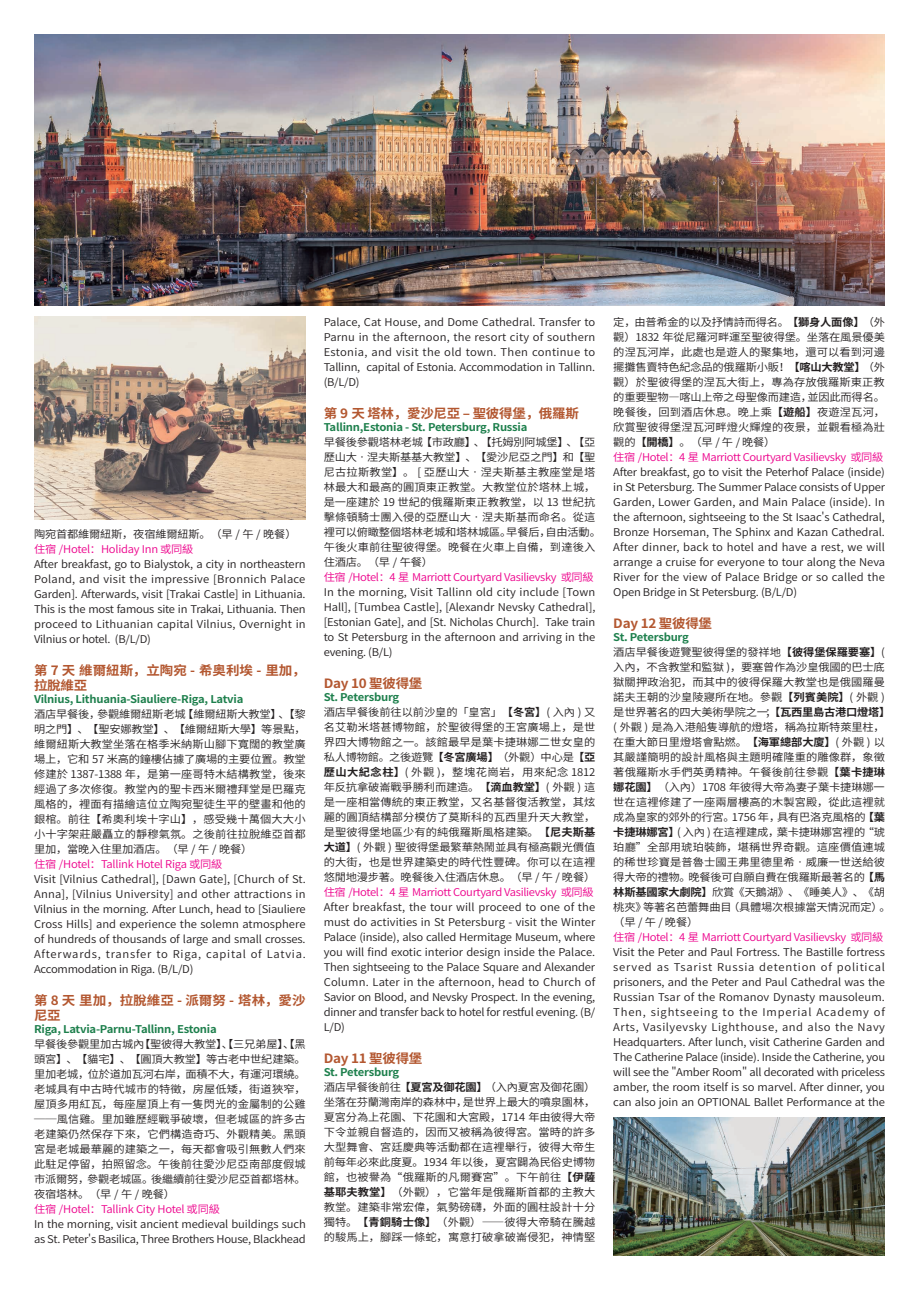
<style>
.page{position:relative;width:919px;height:1289px;background:#fff}
.page>*{position:absolute;margin:0;border:0;box-sizing:border-box;transform-origin:0 0}
.t1{font:700 12.9px "Noto Sans CJ Ktc";letter-spacing:-.02em;color:#b35730;scale:1.05 1}
.t2{font:700 12.9px/15px "Noto Sans CJ Ktc";color:#b35730;scale:1.05 1}
.t3{font:700 12.9px/15px "Noto Sans CJ Ktc";letter-spacing:.005em;color:#b35730;scale:1.05 1}
.t4{font:600 10.65px/15px "Noto Sans CJ Ktc";letter-spacing:-.01em;color:#231f20;text-align:justify;scale:1.05 1}
.t5{font:600 10.65px/15px "Noto Sans CJ Ktc";letter-spacing:.01em;color:#231f20;scale:1.05 1}
.t6{font:600 10.65px "Noto Sans CJ Ktc";letter-spacing:-.03em;color:#ed028c;scale:1.05 1}
.t7{font:700 10.65px "Noto Sans CJ Ktc";letter-spacing:-.02em;color:#1d7f4c;scale:1.05 1}
.s1{font-weight:700;color:#1d7f4c}
.s2{font-weight:700}
.s3{color:#ed028c}
</style>
<div class="page">
<img style="left:34px;top:317px;width:271px;height:202px">
<img style="left:34px;top:34px;width:850px;height:271px">
<img style="left:613px;top:1117px;width:271px;height:138px">
<p class="t4" style="left:34px;top:526px;width:251px">陶宛首都維爾紐斯，夜宿維爾紐斯。（早 / 午 / 晚餐）</p>
<p class="t6" style="left:34px;top:543px;width:153px">住宿 /Hotel：Holiday Inn 或同級</p>
<p class="t4" style="left:34px;top:556px;width:260px">After breakfast, go to Bialystok, a city in northeastern Poland, and visit the impressive [Bronnich Palace Garden]. Afterwards, visit [Trakai Castle] in Lithuania.<br>This is the most famous site in Trakai, Lithuania. Then proceed to Lithuanian capital Vilnius, Overnight in Vilnius or hotel. (B/L/D)</p>
<p class="t2" style="left:34px;top:662px;width:260px">第 7 天 維爾紐斯，立陶宛 - 希奥利埃 - 里加，拉脫維亞</p>
<p class="t7" style="left:34px;top:692px;width:201px">Vilnius, Lithuania-Siauliere-Riga, Latvia</p>
<p class="t4" style="left:34px;top:706px;width:260px">酒店早餐後，參觀維爾紐斯老城【維爾紐斯大教堂】、【黎明之門】、【聖安娜教堂】、【維爾紐斯大學】等景點，維爾紐斯大教堂坐落在格季米納斯山腳下寬闊的教堂廣場上，它和 57 米高的鐘樓佔據了廣場的主要位置。教堂修建於 1387-1388 年，是第一座哥特木結構教堂，後來經過了多次修復。教堂內的聖卡西米爾禮拜堂是巴羅克風格的，裡面有描繪這位立陶宛聖徒生平的壁畫和他的銀棺。前往【希奧利埃十字山】，感受幾十萬個大大小小十字架莊嚴矗立的靜穆氣氛。之後前往拉脫維亞首都里加，當晚入住里加酒店。（早 / 午 / 晚餐）</p>
<p class="t6" style="left:34px;top:858px;width:181px">住宿 /Hotel：Tallink Hotel Riga 或同級</p>
<p class="t4" style="left:34px;top:871px;width:260px">Visit [Vilnius Cathedral], [Dawn Gate], [Church of St.<br>Anna], [Vilnius University] and other attractions in Vilnius in the morning. After Lunch, head to [Siauliere Cross Hills] and experience the solemn atmosphere of hundreds of thousands of large and small crosses.<br>Afterwards, transfer to Riga, capital of Latvia.<br>Accommodation in Riga. (B/L/D)</p>
<p class="t3" style="left:34px;top:992px;width:260px">第 8 天 里加，拉脫維亞 - 派爾努 - 塔林，愛沙尼亞</p>
<p class="t7" style="left:34px;top:1022px;width:175px">Riga, Latvia-Parnu-Tallinn, Estonia</p>
<p class="t4" style="left:34px;top:1036px;width:260px">早餐後參觀里加古城內【聖彼得大教堂】、【三兄弟屋】、【黑頭宮】、【貓宅】、【圓頂大教堂】等古老中世紀建築。里加老城，位於道加瓦河右岸，面積不大，有運河環繞。老城具有中古時代城市的特徵，房屋低矮，街道狹窄，屋頂多用紅瓦，每座屋頂上有一隻閃光的金屬制的公雞──風信雞。里加雖歷經戰爭破壞，但老城區的許多古老建築仍然保存下來，它們構造奇巧、外觀精美。黑頭宮是老城最華麗的建築之一，每天都會吸引無數人們來此駐足停留，拍照留念。午後前往愛沙尼亞南部度假城市派爾努，參觀老城區。後繼續前往愛沙尼亞首都塔林。夜宿塔林。（早 / 午 / 晚餐）</p>
<p class="t6" style="left:34px;top:1203px;width:178px">住宿 /Hotel：Tallink City Hotel 或同級</p>
<p class="t4" style="left:34px;top:1216px;width:260px">In the morning, visit ancient medieval buildings such as St. Peter's Basilica, Three Brothers House, Blackhead</p>
<p class="t4" style="left:323px;top:314px;width:260px">Palace, Cat House, and Dome Cathedral. Transfer to Parnu in the afternoon, the resort city of southern Estonia, and visit the old town. Then continue to Tallinn, capital of Estonia. Accommodation in Tallinn. (B/L/D)</p>
<p class="t1" style="left:323px;top:405px;width:244px">第 9 天 塔林，愛沙尼亞 – 聖彼得堡，俄羅斯</p>
<p class="t7" style="left:323px;top:421px;width:196px">Tallinn,Estonia - St. Petersburg, Russia</p>
<p class="t5" style="left:323px;top:434px;width:265px">早餐後參觀塔林老城【市政廳】、【托姆別阿城堡】、【亞歷山大•涅夫斯基基大教堂】、【愛沙尼亞之門】和【聖尼古拉斯教堂】。 [ 亞歷山大•涅夫斯基主教座堂是塔林最大和最高的圓頂東正教堂。大教堂位於塔林上城，是一座建於 19 世紀的俄羅斯東正教教堂，以 13 世紀抗擊條頓騎士團入侵的亞歷山大•涅夫斯基而命名。從這裡可以俯瞰整個塔林老城和塔林城區。早餐后，自由活動。午後火車前往聖彼得堡。晚餐在火車上自備，到達後入住酒店。（早 / 午餐）</p>
<p class="t6" style="left:323px;top:571px;width:259px">住宿 /Hotel：4 星 Marriott Courtyard Vasilievsky 或同級</p>
<p class="t4" style="left:323px;top:584px;width:260px">In the morning, Visit Tallinn old city include [Town Hall], [Tumbea Castle], [Alexandr Nevsky Cathedral], [Estonian Gate], and [St. Nicholas Church]. Take train to St Petersburg in the afternoon and arriving in the evening. (B/L)</p>
<p class="t1" style="left:323px;top:675px;width:95px">Day 10 聖彼得堡</p>
<p class="t4" style="left:323px;top:689px;width:260px;text-align:left"><span class="s1">St. Petersburg<br></span>酒店早餐後前往以前沙皇的「皇宮」<span class="s2">【冬宮】</span>( 入內 ) 又名艾勒米塔甚博物館，於聖彼得堡的王宮廣場上，是世界四大博物館之一。該館最早是葉卡捷琳娜二世女皇的私人博物館。之後遊覽<span class="s2">【冬宮廣場】</span>（外觀）中心是<span class="s2">【亞歷山大紀念柱】</span>( 外觀 )，整塊花崗岩，用來紀念 1812年反抗拿破崙戰爭勝利而建造。<span class="s2">【滴血教堂】</span>( 外觀 ) 這是一座相當傳統的東正教堂，又名基督復活教堂，其炫麗的圓頂結構部分模仿了莫斯科的瓦西里升天大教堂，是聖彼得堡地區少有的純俄羅斯風格建築。<span class="s2">【尼夫斯基大道】</span>( 外觀 ) 聖彼得堡最繁華熱鬧並具有極高觀光價值的大街，也是世界建築史的時代性豐碑。你可以在這裡悠閒地漫步著。晚餐後入住酒店休息。（早 / 午 / 晚餐）</p>
<p class="t6" style="left:323px;top:886px;width:259px">住宿 /Hotel：4 星 Marriott Courtyard Vasilievsky 或同級</p>
<p class="t4" style="left:323px;top:899px;width:260px">After breakfast, the tour will proceed to one of the must do activities in St Petersburg - visit the Winter Palace (inside), also called Hermitage Museum, where you will find exotic interior design inside the Palace.<br>Then sightseeing to the Palace Square and Alexander Column. Later in the afternoon, head to Church of Savior on Blood, and Nevsky Prospect. In the evening, dinner and transfer back to hotel for restful evening. (B/ L/D)</p>
<p class="t1" style="left:323px;top:1050px;width:95px">Day 11 聖彼得堡</p>
<p class="t5" style="left:323px;top:1064px;width:260px"><span class="s1">St. Petersburg<br></span>酒店早餐後前往<span class="s2">【夏宮及御花園】</span>（入內夏宮及御花園）坐落在芬蘭灣南岸的森林中，是世界上最大的噴泉園林，夏宮分為上花園、下花園和大宮殿，1714 年由彼得大帝下令並親自督造的，因而又被稱為彼得宮。當時的許多大型舞會、宮廷慶典等活動都在這裡舉行，彼得大帝生前每年必來此度夏。1934 年以後，夏宮闢為民俗史博物館，也被譽為“俄羅斯的凡爾賽宮”。下午前往<span class="s2">【伊薩基耶夫教堂】</span>（外觀），它當年是俄羅斯首都的主教大教堂。建築非常宏偉，氣勢磅礴，外面的圓柱設計十分獨特。<span class="s2">【青銅騎士像】</span>（外觀）——彼得大帝騎在騰越的駿馬上，腳踩一條蛇，寓意打破拿破崙侵犯，神情堅</p>
<p class="t4" style="left:613px;top:314px;width:260px;text-align:left">定，由普希金的以及抒情詩而得名。<span class="s2">【獅身人面像】</span>（外觀）1832 年從尼羅河畔運至聖彼得堡。坐落在風景優美的涅瓦河岸，此處也是遊人的聚集地，還可以看到河邊擺攤售賣特色紀念品的俄羅斯小販！<span class="s2">【喀山大教堂】</span>（外觀）於聖彼得堡的涅瓦大街上，專為存放俄羅斯東正教的重要聖物—喀山上帝之母聖像而建造，並因此而得名。晚餐後，回到酒店休息。晚上乘<span class="s2">【遊船】</span>夜遊涅瓦河，欣賞聖彼得堡涅瓦河畔燈火輝煌的夜景，並觀看極為壯觀的<span class="s2">【開橋】</span>。（早 / 午 / 晚餐）<br><span class="s3">住宿 /Hotel：4 星 Marriott Courtyard Vasilievsky 或同級</span></p>
<p class="t4" style="left:613px;top:464px;width:260px">After breakfast, go to visit the Peterhof Palace (inside) in St Petersburg. The Summer Palace consists of Upper Garden, Lower Garden, and Main Palace (inside). In the afternoon, sightseeing to the St Isaac's Cathedral, Bronze Horseman, The Sphinx and Kazan Cathedral.<br>After dinner, back to hotel and have a rest, we will arrange a cruise for everyone to tour along the Neva River for the view of Palace Bridge or so called the Open Bridge in St Petersburg. (B/L/D)</p>
<p class="t1" style="left:613px;top:615px;width:95px">Day 12 聖彼得堡</p>
<p class="t4" style="left:613px;top:629px;width:265px;text-align:left"><span class="s1">St. Petersburg<br></span>酒店早餐後遊覽聖彼得堡的發祥地<span class="s2">【彼得堡保羅要塞】</span>(入內，不含教堂和監獄 )，要塞曾作為沙皇俄國的巴士底獄關押政治犯，而其中的彼得保羅大教堂也是俄國羅曼諾夫王朝的沙皇陵寢所在地。參觀<span class="s2">【列賓美院】</span>( 外觀 )是世界著名的四大美術學院之一；<span class="s2">【瓦西里島古港口燈塔】</span>( 外觀 ) 是為入港船隻導航的燈塔，稱為拉斯特萊里柱，在重大節日里燈塔會點燃。<span class="s2">【海軍總部大廈】</span>( 外觀 ) 以其嚴謹簡明的設計風格與主題明確隆重的雕像群，象徵著俄羅斯水手們英勇精神。午餐後前往參觀<span class="s2">【葉卡捷琳娜花園】</span>（入內）1708 年彼得大帝為妻子葉卡捷琳娜一世在這裡修建了一座兩層樓高的木製宮殿，從此這裡就成為皇家的郊外的行宮。1756 年，具有巴洛克風格的<span class="s2">【葉卡捷琳娜宮】</span>( 入內 ) 在這裡建成，葉卡捷琳娜宮裡的“琥珀廳”全部用琥珀裝飾，堪稱世界奇觀。這座價值連城的稀世珍寶是普魯士國王弗里德里希•威廉一世送給彼得大帝的禮物。晚餐後可自願自費在俄羅斯最著名的<span class="s2">【馬林斯基國家大劇院】</span>欣賞《天鵝湖》、《睡美人》、《胡桃夾》等著名芭蕾舞曲目（具體場次根據當天情況而定）。（早 / 午 / 晚餐）</p>
<p class="t6" style="left:613px;top:931px;width:259px">住宿 /Hotel：4 星 Marriott Courtyard Vasilievsky 或同級</p>
<p class="t4" style="left:613px;top:944px;width:260px">Visit the Peter and Paul Fortress. The Bastille fortress served as Tsarist Russia detention of political prisoners, and the Peter and Paul Cathedral was the Russian Tsar of the Romanov Dynasty mausoleum.<br>Then, sightseeing to the Imperial Academy of Arts, Vasilyevsky Lighthouse, and also the Navy Headquarters. After lunch, visit Catherine Garden and The Catherine Palace (inside). Inside the Catherine, you will see the "Amber Room" all decorated with priceless amber, the room itself is so marvel. After dinner, you can also join an OPTIONAL Ballet Performance at the</p>
</div>
